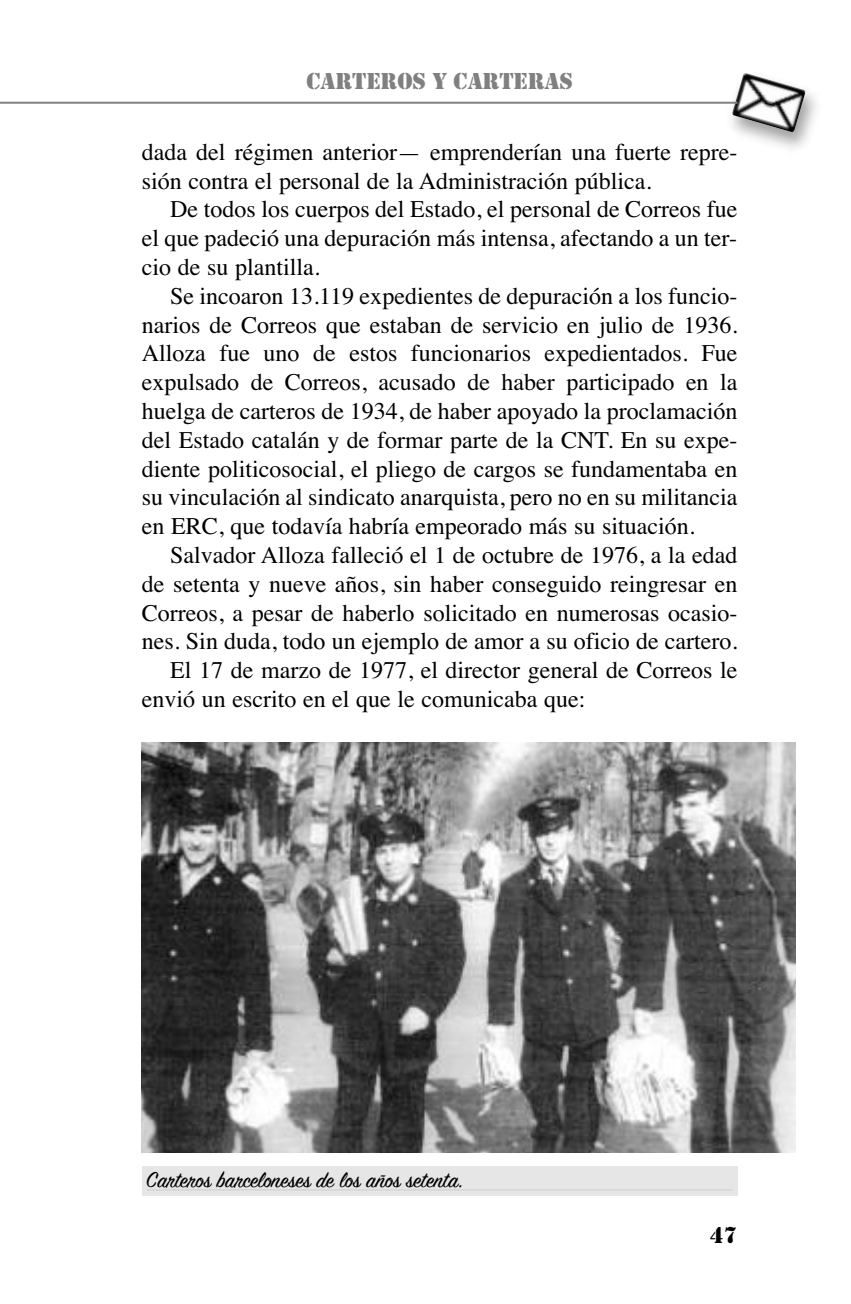
<style>
.page{position:relative;width:851px;height:1304px;background:#fff}
.page>*{position:absolute;margin:0;border:0;box-sizing:border-box;transform-origin:0 0}
.t1{font:24px/28.8px "Times";color:#000;text-align:justify}
.t2{font:24px "Sign Painter House Script";color:#000}
.t3{font:24px "Stencil";color:#808080}
.t4{font:24px "Stencil";color:#000}
</style>
<div class="page">
<img style="left:731px;top:73px;width:74px;height:59px">
<img style="left:142px;top:743px;width:653px;height:410px">
<div style="left:142px;top:1167px;width:595px;height:29px;background:#e6e6e6"></div>
<hr style="left:146px;top:1189px;width:586px;height:1px;background:#d8d8d8">
<hr style="left:0;top:102px;width:737px;height:2px;background:#808080">
<p class="t3" style="left:306px;top:67px;width:268px">CARTEROS Y CARTERAS</p>
<p class="t1" style="left:142px;top:137px;width:597px">dada del régimen anterior— emprenderían una fuerte repre&shy;sión contra el personal de la Administración pública.</p>
<p class="t1" style="left:142px;top:195px;width:597px;text-indent:28px">De todos los cuerpos del Estado, el personal de Correos fue el que padeció una depuración más intensa, afectando a un ter&shy;cio de su plantilla.</p>
<p class="t1" style="left:142px;top:281px;width:597px;text-indent:28px">Se incoaron 13.119 expedientes de depuración a los funcio&shy;narios de Correos que estaban de servicio en julio de 1936.<br>Alloza fue uno de estos funcionarios expedientados. Fue expulsado de Correos, acusado de haber participado en la huelga de carteros de 1934, de haber apoyado la proclamación del Estado catalán y de formar parte de la CNT. En su expe&shy;diente politicosocial, el pliego de cargos se fundamentaba en su vinculación al sindicato anarquista, pero no en su militancia en ERC, que todavía habría empeorado más su situación.</p>
<p class="t1" style="left:170px;top:540px;width:568px">Salvador Alloza falleció el 1 de octubre de 1976, a la edad</p>
<p class="t1" style="left:142px;top:569px;width:597px">de setenta y nueve años, sin haber conseguido reingresar en</p>
<p class="t1" style="left:142px;top:598px;width:597px">Correos, a pesar de haberlo solicitado en numerosas ocasio-</p>
<p class="t1" style="left:142px;top:627px;width:597px">nes. Sin duda, todo un ejemplo de amor a su oficio de cartero.</p>
<p class="t1" style="left:170px;top:655px;width:568px">El 17 de marzo de 1977, el director general de Correos le</p>
<p class="t1" style="left:142px;top:684px;width:445px">envió un escrito en el que le comunicaba que:</p>
<p class="t2" style="left:146px;top:1165px;width:319px">Carteros barceloneses de los años setenta.</p>
<p class="t4" style="left:709px;top:1221px;width:29px">47</p>
</div>
